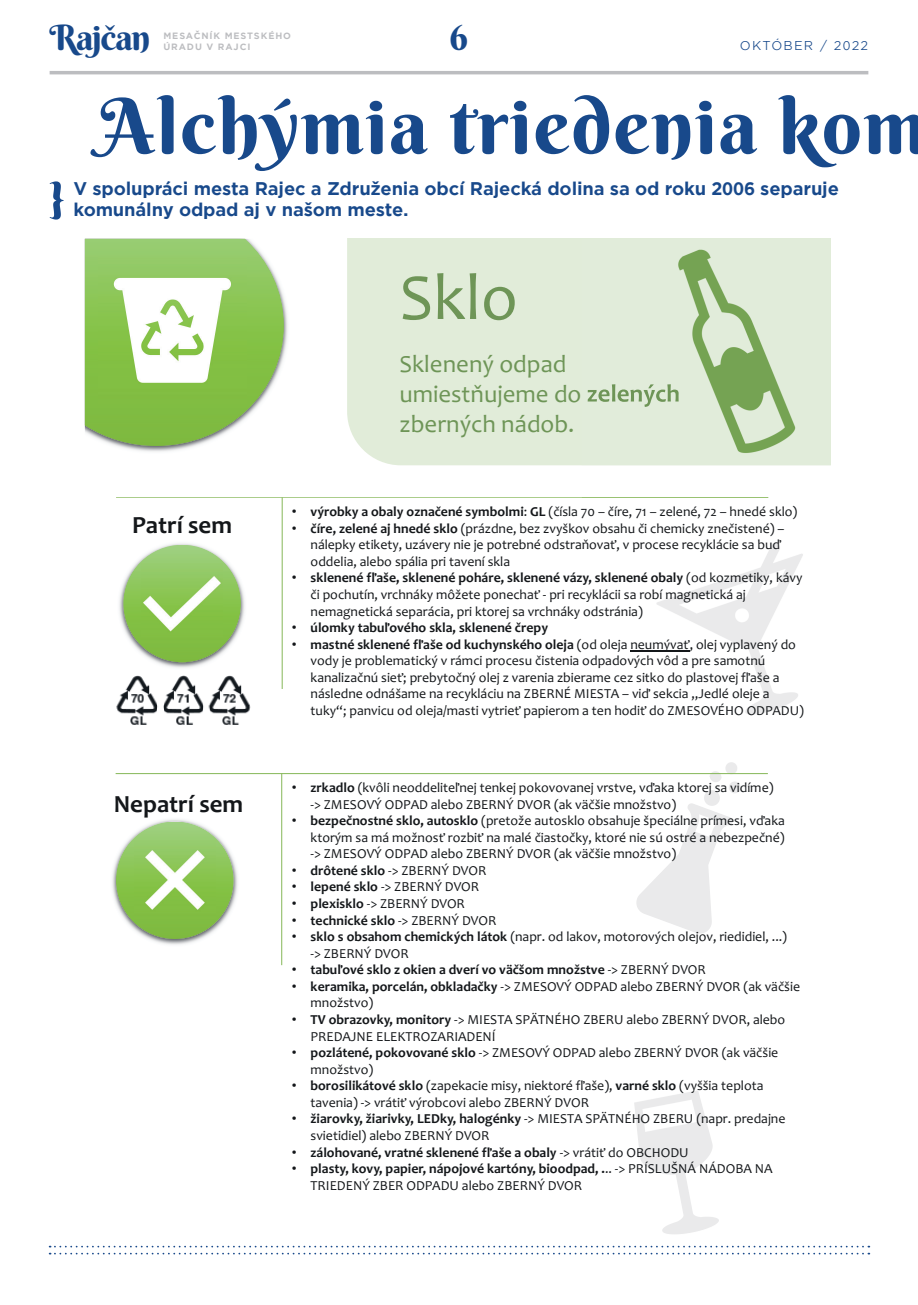
<style>
.page{position:relative;width:918px;height:1305px;background:#fff}
.page>*{position:absolute;margin:0;border:0;box-sizing:border-box;transform-origin:0 0}
.t1{font:77px "Berkshire Swash";letter-spacing:.02em;color:#18498b}
.t2{font:66.33px "Candara";color:#6e9557}
.t3{font:35px "Berkshire Swash";letter-spacing:-.04em;color:#18498b}
.t4{font:24.85px/29.8px "Candara";color:#6e9557}
.t5{font:700 24.85px "Candara";color:#14171a}
.t6{font:700 17.5px/21px "Gotham Office";letter-spacing:-.01em;color:#18498b}
.t7{font:13.83px/16.6px "Candara";letter-spacing:-.005em;color:#14171a}
.t8{font:700 13.83px "Candara";color:#14171a}
.t9{font:12.25px "Gotham Office";letter-spacing:.1em;color:#18498b}
.t10{font:700 8.75px/10.5px "Gotham Office";letter-spacing:.1em;color:#bcbdc0}
.s1{font-weight:700}
.s2{font-family:"Arial"}
.s3{font-family:"Arial";font-weight:400}
.s4{font-weight:400}
</style>
<div class="page">
<hr style="left:50px;top:71px;width:818px;height:3px;background:#bcbdc0">
<svg style="left:50px;top:1245px;width:819px;height:9px"></svg>
<svg style="left:50px;top:181px;width:13px;height:39px"></svg>
<img style="left:634px;top:1090px;width:85px;height:144px">
<img style="left:579px;top:774px;width:162px;height:160px">
<img style="left:630px;top:543px;width:173px;height:172px">
<img style="left:608px;top:762px;width:160px;height:14px">
<img style="left:118px;top:299px;width:170px;height:153px">
<svg style="left:85px;top:239px;width:199px;height:207px"></svg>
<img style="left:99px;top:256px;width:147px;height:148px">
<div style="left:347px;top:239px;width:235px;height:226px;background:#e1ecd9"></div>
<img style="left:119px;top:543px;width:126px;height:125px">
<svg style="left:123px;top:545px;width:118px;height:117px"></svg>
<img style="left:142px;top:563px;width:80px;height:81px">
<img style="left:112px;top:819px;width:126px;height:126px">
<svg style="left:116px;top:821px;width:117px;height:118px"></svg>
<img style="left:135px;top:840px;width:80px;height:80px">
<hr style="left:282px;top:497px;width:1px;height:192px;background:#86b758">
<hr style="left:116px;top:497px;width:652px;height:1px;background:#86b758">
<hr style="left:281px;top:773px;width:1px;height:192px;background:#86b758">
<hr style="left:116px;top:773px;width:652px;height:1px;background:#86b758">
<hr style="left:630px;top:650px;width:60px;height:1px;background:#14171a">
<img style="left:116px;top:675px;width:135px;height:50px">
<img style="left:158px;top:675px;width:6px;height:50px">
<img style="left:204px;top:675px;width:6px;height:50px">
<img style="left:582px;top:239px;width:248px;height:259px">
<img style="left:587px;top:384px;width:91px;height:23px">
<img style="left:582px;top:497px;width:186px;height:1px">
<h3 class="t3" style="left:50px;top:15px;width:102px">Rajčan</h3>
<h3 class="t3" style="left:449px;top:15px;width:20px">6</h3>
<p class="t10" style="left:163px;top:31px;width:129px">MESAČNÍK MESTSKÉHO<br>ÚRADU V RAJCI</p>
<p class="t9" style="left:740px;top:37px;width:130px">OKTÓBER / 2022</p>
<h1 class="t1" style="left:97px;top:78px;width:831px">Alchýmia triedenia kom</h1>
<p class="t6" style="left:73px;top:178px;width:767px">V spolupráci mesta Rajec a Združenia obcí Rajecká dolina sa od roku 2006 separuje komunálny odpad aj v našom meste.</p>
<h3 class="t5" style="left:132px;top:509px;width:101px">Patrí sem</h3>
<h3 class="t5" style="left:114px;top:788px;width:131px">Nepatrí sem</h3>
<h2 class="t2" style="left:399px;top:256px;width:120px">Sklo</h2>
<h3 class="t4" style="left:399px;top:349px;width:282px">Sklenený odpad umiestňujeme do <span class="s1">zelených </span>zberných nádob.</h3>
<p class="t7" style="left:292px;top:503px;width:507px"><span class="s2">•</span> <span class="s1">výrobky a obaly označené symbolmi</span>: <span class="s1">GL</span> (čísla 70 – číre, 71 – zelené, 72 – hnedé sklo)</p>
<p class="t7" style="left:311px;top:520px;width:475px;text-indent:-19px"><span class="s2">•</span> <span class="s1">číre, zelené aj hnedé sklo</span> (prázdne, bez zvyškov obsahu či chemicky znečistené) – nálepky etikety, uzávery nie je potrebné odstraňovať, v procese recyklácie sa buď oddelia, alebo spália pri tavení skla</p>
<p class="t7" style="left:310px;top:569px;width:493px;text-indent:-19px"><span class="s2">•</span> <span class="s1">sklenené fľaše, sklenené poháre, sklenené vázy, sklenené obaly</span> (od kozmetiky, kávy či pochutín, vrchnáky môžete ponechať - pri recyklácii sa robí magnetická aj nemagnetická separácia, pri ktorej sa vrchnáky odstránia)</p>
<p class="t8" style="left:292px;top:619px;width:258px"><span class="s3">•</span> úlomky tabuľového skla, sklenené črepy</p>
<p class="t7" style="left:311px;top:636px;width:495px;text-indent:-19px"><span class="s2">•</span> <span class="s1">mastné sklenené fľaše od kuchynského oleja</span> (od oleja neumývať, olej vyplavený do vody je problematický v rámci procesu čistenia odpadových vôd a pre samotnú kanalizačnú sieť; prebytočný olej z varenia zbierame cez sitko do plastovej fľaše a následne odnášame na recykláciu na ZBERNÉ MIESTA – viď sekcia „Jedlé oleje a tuky“; panvicu od oleja/masti vytrieť papierom a ten hodiť do ZMESOVÉHO ODPADU)</p>
<p class="t7" style="left:311px;top:779px;width:464px;text-indent:-19px"><span class="s2">•</span> <span class="s1">zrkadlo</span> (kvôli neoddeliteľnej tenkej pokovovanej vrstve, vďaka ktorej sa vidíme) -&gt; ZMESOVÝ ODPAD alebo ZBERNÝ DVOR (ak väčšie množstvo)</p>
<p class="t7" style="left:311px;top:812px;width:476px;text-align:justify;text-indent:-19px"><span class="s2">•</span> <span class="s1">bezpečnostné sklo, autosklo</span> (pretože autosklo obsahuje špeciálne prímesi, vďaka ktorým sa má možnosť rozbiť na malé čiastočky, ktoré nie sú ostré a nebezpečné) -&gt; ZMESOVÝ ODPAD alebo ZBERNÝ DVOR (ak väčšie množstvo)</p>
<p class="t7" style="left:292px;top:862px;width:196px"><span class="s2">•</span> <span class="s1">drôtené sklo</span> -&gt; ZBERNÝ DVOR</p>
<p class="t7" style="left:292px;top:878px;width:189px"><span class="s2">•</span> <span class="s1">lepené sklo</span> -&gt; ZBERNÝ DVOR</p>
<p class="t7" style="left:292px;top:895px;width:175px"><span class="s2">•</span> <span class="s1">plexisklo</span> -&gt; ZBERNÝ DVOR</p>
<p class="t8" style="left:292px;top:911px;width:206px"><span class="s3">•</span> technické sklo <span class="s4">-&gt; ZBERNÝ DVOR</span></p>
<p class="t7" style="left:311px;top:928px;width:478px;text-indent:-19px"><span class="s2">•</span> <span class="s1">sklo s obsahom chemických látok</span> (napr. od lakov, motorových olejov, riedidiel, ...) -&gt; ZBERNÝ DVOR</p>
<p class="t8" style="left:292px;top:961px;width:415px"><span class="s3">•</span> tabuľové sklo z okien a dverí vo väčšom množstve <span class="s4">-&gt; ZBERNÝ DVOR</span></p>
<p class="t7" style="left:310px;top:978px;width:491px;text-indent:-19px"><span class="s2">•</span> <span class="s1">keramika, porcelán, obkladačky</span> -&gt; ZMESOVÝ ODPAD alebo ZBERNÝ DVOR (ak väčšie množstvo)</p>
<p class="t7" style="left:310px;top:1011px;width:476px;text-indent:-19px"><span class="s2">•</span> <span class="s1">TV obrazovky, monitory</span> -&gt; MIESTA SPÄTNÉHO ZBERU alebo ZBERNÝ DVOR, alebo<br>PREDAJNE ELEKTROZARIADENÍ</p>
<p class="t7" style="left:310px;top:1044px;width:469px;text-indent:-19px"><span class="s2">•</span> <span class="s1">pozlátené, pokovované sklo</span> -&gt; ZMESOVÝ ODPAD alebo ZBERNÝ DVOR (ak väčšie množstvo)</p>
<p class="t7" style="left:310px;top:1077px;width:454px;text-indent:-19px"><span class="s2">•</span> <span class="s1">borosilikátové sklo</span> (zapekacie misy, niektoré fľaše), <span class="s1">varné sklo</span> (vyššia teplota tavenia) -&gt; vrátiť výrobcovi alebo ZBERNÝ DVOR</p>
<p class="t7" style="left:310px;top:1110px;width:476px;text-indent:-19px"><span class="s2">•</span> <span class="s1">žiarovky, žiarivky, LEDky, halogénky</span> -&gt; MIESTA SPÄTNÉHO ZBERU (napr. predajne svietidiel) alebo ZBERNÝ DVOR</p>
<p class="t8" style="left:292px;top:1143px;width:398px"><span class="s3">•</span> zálohované, vratné sklenené fľaše a obaly <span class="s4">-&gt; vrátiť do OBCHODU</span></p>
<p class="t7" style="left:310px;top:1160px;width:464px;text-indent:-19px"><span class="s2">•</span> <span class="s1">plasty, kovy, papier, nápojové kartóny, bioodpad, .</span>.. -&gt; PRÍSLUŠNÁ NÁDOBA NA<br>TRIEDENÝ ZBER ODPADU alebo ZBERNÝ DVOR</p>
</div>
